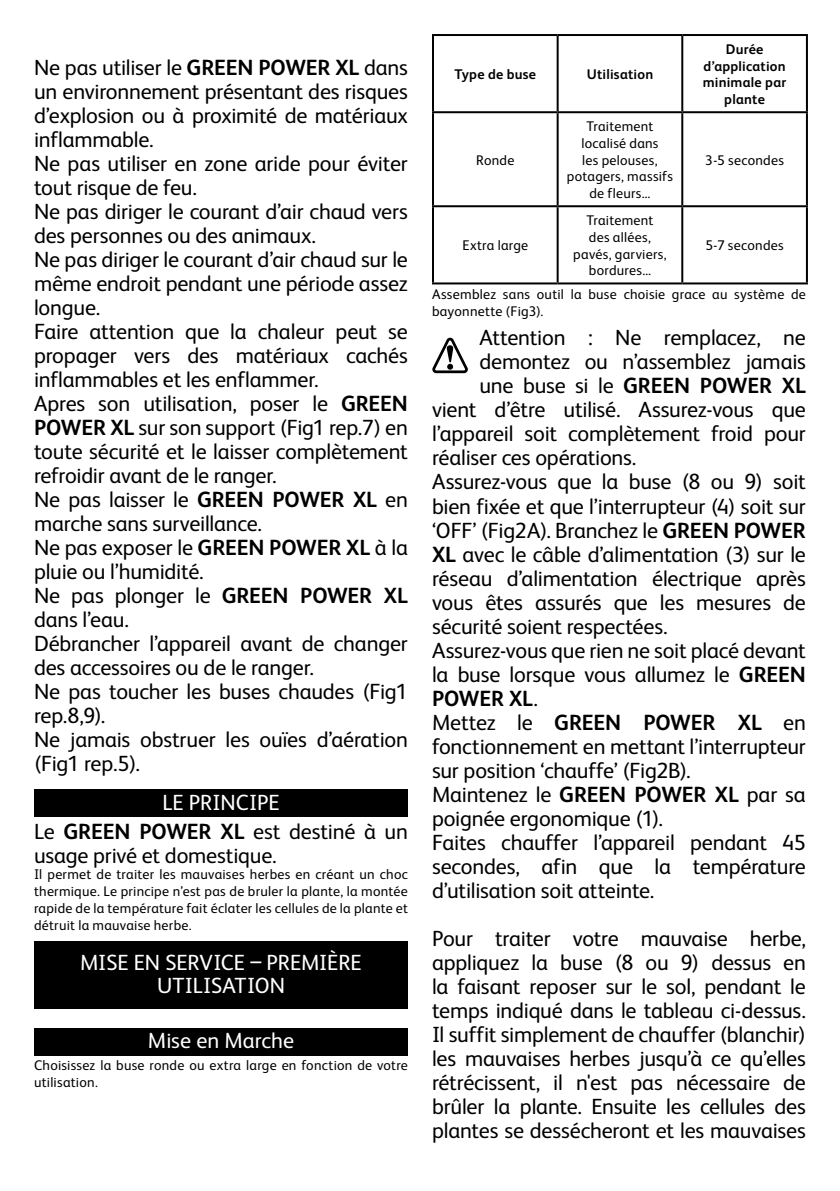
<style>
.page{position:relative;width:840px;height:1191px;background:#fff}
.page>*{position:absolute;margin:0;border:0;box-sizing:border-box;transform-origin:0 0}
.t1{font:22px/24px "FS Albert Pro";letter-spacing:-.01em;color:#000}
.t2{font:700 22px "FS Albert Pro";letter-spacing:-.01em;color:#000}
.t3{font:22px/23px "FS Albert Pro";color:#fff;text-align:center}
.t4{font:14px/16.8px "FS Albert Pro";letter-spacing:.02em;color:#000}
.t5{font:700 14px/16.8px "FS Albert Pro";letter-spacing:.015em;color:#000;text-align:center}
.s1{font-weight:700}
.s2{color:#fff}
.s3{font-weight:400}
</style>
<div class="page">
<div style="left:34px;top:789px;width:374px;height:28px;background:#000"></div>
<div style="left:34px;top:941px;width:374px;height:68px;background:#000"></div>
<div style="left:34px;top:1027px;width:374px;height:28px;background:#000"></div>
<hr style="left:432px;top:34px;width:125px;height:2px;background:#000">
<hr style="left:432px;top:36px;width:2px;height:75px;background:#000">
<hr style="left:557px;top:34px;width:125px;height:2px;background:#000">
<hr style="left:556px;top:36px;width:2px;height:75px;background:#000">
<hr style="left:682px;top:34px;width:125px;height:2px;background:#000">
<hr style="left:681px;top:36px;width:2px;height:75px;background:#000">
<hr style="left:805px;top:36px;width:2px;height:75px;background:#000">
<hr style="left:432px;top:111px;width:125px;height:2px;background:#000">
<hr style="left:432px;top:113px;width:2px;height:92px;background:#000">
<hr style="left:557px;top:111px;width:125px;height:2px;background:#000">
<hr style="left:556px;top:113px;width:2px;height:92px;background:#000">
<hr style="left:682px;top:111px;width:125px;height:2px;background:#000">
<hr style="left:681px;top:113px;width:2px;height:92px;background:#000">
<hr style="left:805px;top:113px;width:2px;height:92px;background:#000">
<hr style="left:432px;top:205px;width:125px;height:2px;background:#000">
<hr style="left:432px;top:207px;width:2px;height:75px;background:#000">
<hr style="left:557px;top:205px;width:125px;height:2px;background:#000">
<hr style="left:556px;top:207px;width:2px;height:75px;background:#000">
<hr style="left:682px;top:205px;width:125px;height:2px;background:#000">
<hr style="left:681px;top:207px;width:2px;height:75px;background:#000">
<hr style="left:805px;top:207px;width:2px;height:75px;background:#000">
<hr style="left:432px;top:282px;width:125px;height:2px;background:#000">
<hr style="left:557px;top:282px;width:125px;height:2px;background:#000">
<hr style="left:682px;top:282px;width:125px;height:2px;background:#000">
<svg style="left:432px;top:337px;width:36px;height:36px"></svg>
<p class="t1" style="left:34px;top:54px;width:375px">Ne pas utiliser le <span class="s1">GREEN POWER XL</span> dans un environnement présentant des risques d’explosion ou à proximité de matériaux inflammable.<br>Ne pas utiliser en zone aride pour éviter tout risque de feu.<br>Ne pas diriger le courant d’air chaud vers des personnes ou des animaux.<br>Ne pas diriger le courant d’air chaud sur le même endroit pendant une période assez longue.<br>Faire attention que la chaleur peut se propager vers des matériaux cachés inflammables et les enflammer.<br>Apres son utilisation, poser le <span class="s1">GREEN<br>POWER XL</span> sur son support (Fig1 rep.7) en toute sécurité et le laisser complètement refroidir avant de le ranger.<br>Ne pas laisser le <span class="s1">GREEN POWER XL</span> en marche sans surveillance.<br>Ne pas exposer le <span class="s1">GREEN POWER XL</span> à la pluie ou l’humidité.<br>Ne pas plonger le <span class="s1">GREEN POWER XL </span>dans l’eau.<br>Débrancher l’appareil avant de changer des accessoires ou de le ranger.<br>Ne pas toucher les buses chaudes (Fig1 rep.8,9).<br>Ne jamais obstruer les ouïes d’aération (Fig1 rep.5).</p>
<p class="t1" style="left:34px;top:786px;width:375px;line-height:28.6px;text-align:center"><span class="s2">LE PRINCIPE<br></span>Le <span class="s1">GREEN POWER XL</span> est destiné à un</p>
<p class="t1" style="left:34px;top:841px;width:244px">usage privé et domestique.</p>
<p class="t4" style="left:34px;top:865px;width:375px;text-align:justify">Il permet de traiter les mauvaises herbes en créant un choc thermique. Le principe n’est pas de bruler la plante, la montée rapide de la température fait éclater les cellules de la plante et détruit la mauvaise herbe.</p>
<p class="t3" style="left:80px;top:949px;width:283px">MISE EN SERVICE – PREMIÈRE<br>UTILISATION</p>
<p class="t3" style="left:148px;top:1027px;width:147px">Mise en Marche</p>
<p class="t4" style="left:34px;top:1055px;width:375px">Choisissez la buse ronde ou extra large en fonction de votre utilisation.</p>
<p class="t5" style="left:454px;top:65px;width:83px">Type de buse</p>
<p class="t5" style="left:586px;top:65px;width:68px">Utilisation</p>
<p class="t4" style="left:476px;top:150px;width:40px">Ronde</p>
<p class="t4" style="left:566px;top:117px;width:107px;text-align:center">Traitement localisé dans<br>les pelouses, potagers, massifs de fleurs…</p>
<p class="t5" style="left:702px;top:40px;width:85px">Durée d’application minimale par plante</p>
<p class="t4" style="left:704px;top:150px;width:80px">3-5 secondes</p>
<p class="t4" style="left:573px;top:211px;width:95px;text-align:center">Traitement<br>des allées, pavés, garviers, bordures…</p>
<p class="t4" style="left:705px;top:236px;width:80px">5-7 secondes</p>
<p class="t4" style="left:432px;top:285px;width:375px">Assemblez sans outil la buse choisie grace au système de bayonnette (Fig3).</p>
<p class="t1" style="left:479px;top:324px;width:328px">Attention : Ne remplacez, ne</p>
<p class="t1" style="left:479px;top:348px;width:328px">demontez ou n’assemblez jamais</p>
<p class="t2" style="left:479px;top:370px;width:328px"><span class="s3">une buse si le</span> GREEN POWER XL</p>
<p class="t1" style="left:432px;top:396px;width:375px">vient d’être utilisé. Assurez-vous que</p>
<p class="t1" style="left:432px;top:420px;width:375px">l’appareil soit complètement froid pour</p>
<p class="t1" style="left:432px;top:444px;width:206px">réaliser ces opérations.</p>
<p class="t1" style="left:432px;top:468px;width:375px">Assurez-vous que la buse (8 ou 9) soit</p>
<p class="t1" style="left:432px;top:492px;width:375px">bien fixée et que l’interrupteur (4) soit sur</p>
<p class="t1" style="left:432px;top:516px;width:375px">‘OFF’ (Fig2A). Branchez le <span class="s1">GREEN POWER</span></p>
<p class="t1" style="left:432px;top:540px;width:375px"><span class="s1">XL</span> avec le câble d’alimentation (3) sur le</p>
<p class="t1" style="left:432px;top:564px;width:375px">réseau d’alimentation électrique après</p>
<p class="t1" style="left:432px;top:588px;width:375px">vous êtes assurés que les mesures de</p>
<p class="t1" style="left:432px;top:612px;width:237px">sécurité soient respectées.</p>
<p class="t1" style="left:432px;top:636px;width:375px">Assurez-vous que rien ne soit placé devant</p>
<p class="t1" style="left:432px;top:660px;width:375px">la buse lorsque vous allumez le <span class="s1">GREEN</span></p>
<p class="t2" style="left:432px;top:682px;width:107px">POWER XL<span class="s3">.</span></p>
<p class="t2" style="left:432px;top:706px;width:375px"><span class="s3">Mettez le</span> GREEN POWER XL <span class="s3">en</span></p>
<p class="t1" style="left:432px;top:732px;width:375px">fonctionnement en mettant l’interrupteur</p>
<p class="t1" style="left:432px;top:756px;width:260px">sur position ‘chauffe’ (Fig2B).</p>
<p class="t1" style="left:432px;top:780px;width:375px">Maintenez le <span class="s1">GREEN POWER XL</span> par sa</p>
<p class="t1" style="left:432px;top:804px;width:232px">poignée ergonomique (1).</p>
<p class="t1" style="left:432px;top:828px;width:375px">Faites chauffer l’appareil pendant 45</p>
<p class="t1" style="left:432px;top:852px;width:375px">secondes, afin que la température</p>
<p class="t1" style="left:432px;top:876px;width:224px">d’utilisation soit atteinte.</p>
<p class="t1" style="left:432px;top:924px;width:375px;text-align:justify">Pour traiter votre mauvaise herbe, appliquez la buse (8 ou 9) dessus en la faisant reposer sur le sol, pendant le temps indiqué dans le tableau ci-dessus.<br>Il suffit simplement de chauffer (blanchir) les mauvaises herbes jusqu’à ce qu’elles rétrécissent, il n'est pas nécessaire de brûler la plante. Ensuite les cellules des plantes se dessécheront et les mauvaises</p>
<p class="t4" style="left:462px;top:236px;width:67px">Extra large</p>
</div>
